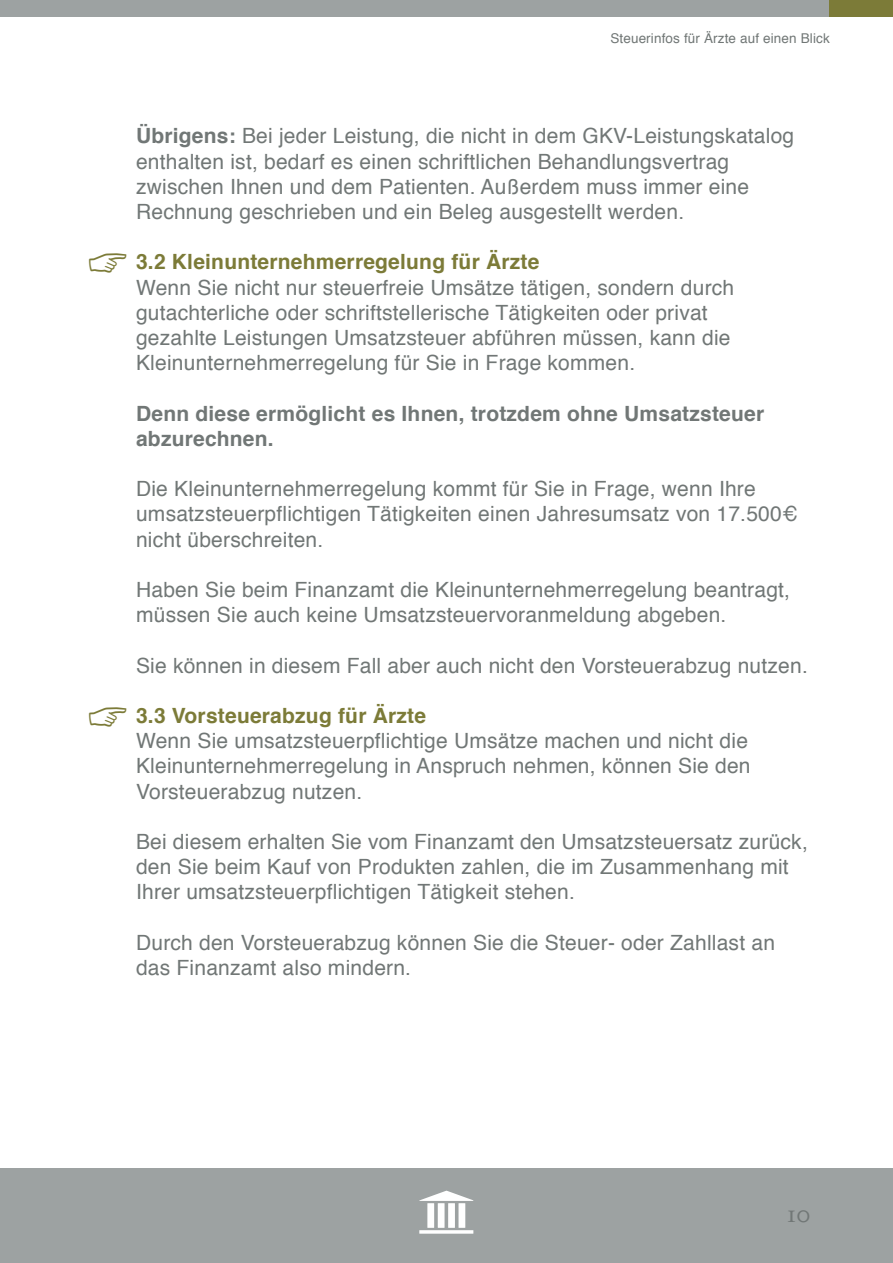
<style>
.page{position:relative;width:893px;height:1263px;background:#fff}
.page>*{position:absolute;margin:0;border:0;box-sizing:border-box;transform-origin:0 0}
.t1{font:27px "Adobe Garamond Regular SC";color:#717776}
.t2{font:21px/25.2px "Helvetica";letter-spacing:.01em;color:#717776}
.t3{font:700 21px/25.2px "Helvetica";letter-spacing:.01em;color:#717776}
.t4{font:13.5px "Helvetica";letter-spacing:.01em;color:#717776}
.s1{font-weight:700}
.s2{color:#7c7b38}
.s3{font-weight:700;color:#7c7b38}
</style>
<div class="page">
<div style="left:0;top:0;width:830px;height:17px;background:#9da2a2"></div>
<div style="left:829px;top:0;width:64px;height:17px;background:#7c7b38"></div>
<div style="left:0;top:1168px;width:893px;height:95px;background:#9da2a2"></div>
<svg style="left:419px;top:1191px;width:55px;height:10px"></svg>
<div style="left:427px;top:1203px;width:7px;height:25px;background:#fff"></div>
<div style="left:438px;top:1203px;width:7px;height:25px;background:#fff"></div>
<div style="left:448px;top:1203px;width:7px;height:25px;background:#fff"></div>
<div style="left:458px;top:1203px;width:7px;height:25px;background:#fff"></div>
<svg style="left:419px;top:1230px;width:54px;height:4px"></svg>
<p class="t4" style="left:610px;top:27px;width:221px">Steuerinfos für Ärzte auf einen Blick</p>
<p class="t2" style="left:136px;top:124px;width:660px"><span class="s1">Übrigens:</span> Bei jeder Leistung, die nicht in dem GKV-Leistungskatalog enthalten ist, bedarf es einen schriftlichen Behandlungsvertrag zwischen Ihnen und dem Patienten. Außerdem muss immer eine Rechnung geschrieben und ein Beleg ausgestellt werden.</p>
<p class="t2" style="left:136px;top:250px;width:600px;text-indent:-51px"><span class="s2">☞</span> <span class="s3">3.2 Kleinunternehmerregelung für Ärzte<br></span>Wenn Sie nicht nur steuerfreie Umsätze tätigen, sondern durch gutachterliche oder schriftstellerische Tätigkeiten oder privat gezahlte Leistungen Umsatzsteuer abführen müssen, kann die Kleinunternehmerregelung für Sie in Frage kommen.</p>
<p class="t3" style="left:136px;top:401px;width:630px">Denn diese ermöglicht es Ihnen, trotzdem ohne Umsatzsteuer abzurechnen.</p>
<p class="t2" style="left:136px;top:477px;width:663px">Die Kleinunternehmerregelung kommt für Sie in Frage, wenn Ihre umsatzsteuerpflichtigen Tätigkeiten einen Jahresumsatz von 17.500€ nicht überschreiten.</p>
<p class="t2" style="left:136px;top:578px;width:656px">Haben Sie beim Finanzamt die Kleinunternehmerregelung beantragt, müssen Sie auch keine Umsatzsteuervoranmeldung abgeben.</p>
<p class="t2" style="left:136px;top:653px;width:673px">Sie können in diesem Fall aber auch nicht den Vorsteuerabzug nutzen.</p>
<p class="t2" style="left:136px;top:704px;width:616px;text-indent:-51px"><span class="s2">☞</span> <span class="s3">3.3 Vorsteuerabzug für Ärzte<br></span>Wenn Sie umsatzsteuerpflichtige Umsätze machen und nicht die Kleinunternehmerregelung in Anspruch nehmen, können Sie den Vorsteuerabzug nutzen.</p>
<p class="t2" style="left:136px;top:830px;width:673px">Bei diesem erhalten Sie vom Finanzamt den Umsatzsteuersatz zurück, den Sie beim Kauf von Produkten zahlen, die im Zusammenhang mit<br>Ihrer umsatzsteuerpflichtigen Tätigkeit stehen.</p>
<p class="t2" style="left:136px;top:930px;width:640px">Durch den Vorsteuerabzug können Sie die Steuer- oder Zahllast an das Finanzamt also mindern.</p>
<p class="t1" style="left:787px;top:1199px;width:25px">10</p>
</div>
